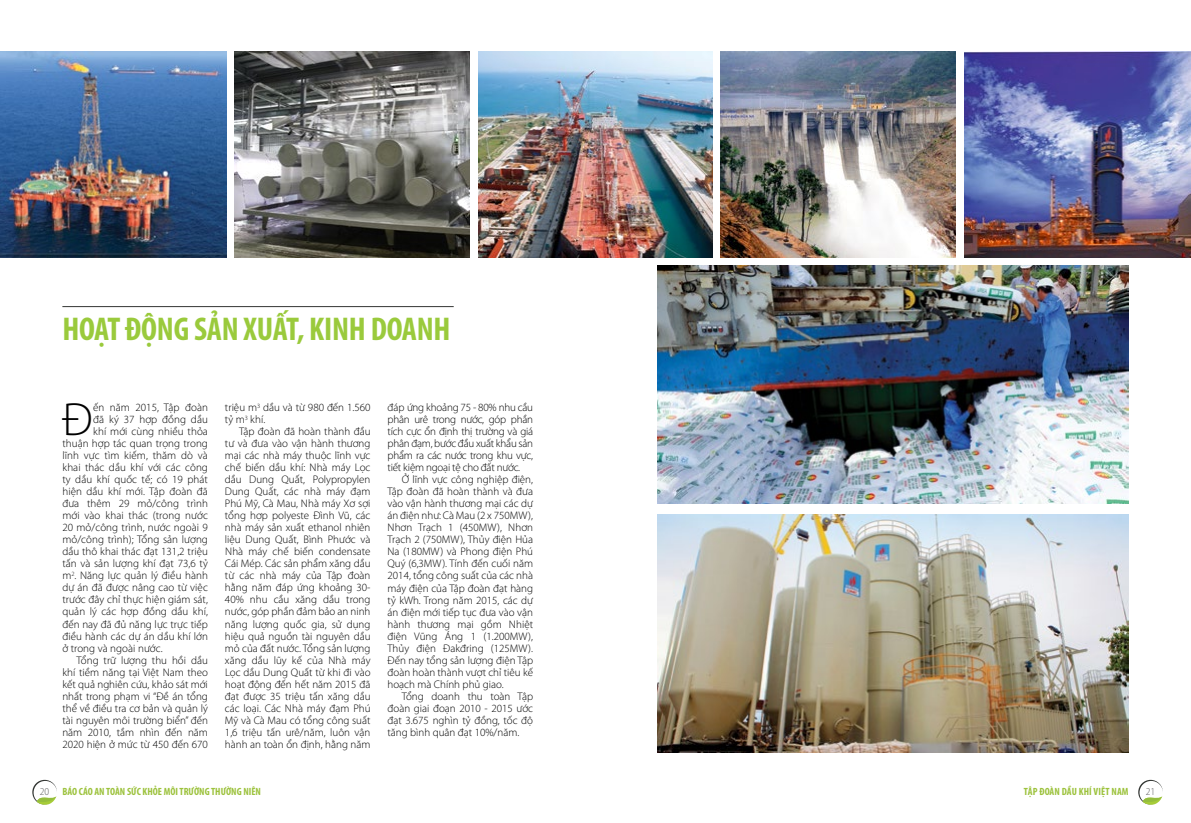
<style>
.page{position:relative;width:1191px;height:823px;background:#fff}
.page>*{position:absolute;margin:0;border:0;box-sizing:border-box;transform-origin:0 0}
.t1{font:300 46.6px "Myriad Pro";color:#000}
.t2{font:700 condensed 33px "Myriad Pro";letter-spacing:-.005em;color:#9aca3c}
.t3{font:300 11px/12px "Myriad Pro";letter-spacing:.005em;color:#000;text-align:justify}
.t4{font:700 condensed 10.5px "Myriad Pro";color:#9cc23c}
.t5{font:300 semi-condensed 10.5px "Myriad Pro";color:#5c5c5d}
.s1{font-weight:300;font-stretch:semi-condensed;color:#5c5c5d}
</style>
<div class="page">
<hr style="left:62px;top:306px;width:392px;height:1px;background:#333633">
<img style="left:0;top:51px;width:226px;height:207px">
<img style="left:478px;top:51px;width:235px;height:207px">
<img style="left:234px;top:51px;width:235px;height:207px">
<img style="left:721px;top:51px;width:235px;height:207px">
<img style="left:964px;top:51px;width:227px;height:207px">
<img style="left:658px;top:265px;width:470px;height:238px">
<img style="left:658px;top:514px;width:470px;height:237px">
<svg style="left:32px;top:779px;width:25px;height:26px"></svg>
<svg style="left:1138px;top:779px;width:24px;height:26px"></svg>
<h2 class="t2" style="left:62px;top:308px;width:389px">HOẠT ĐỘNG SẢN XUẤT, KINH DOANH</h2>
<h1 class="t1" style="left:63px;top:391px;width:32px">Đ</h1>
<p class="t3" style="left:93px;top:401px;width:116px">ến năm 2015, Tập đoàn</p>
<p class="t3" style="left:93px;top:413px;width:116px">đã ký 37 hợp đồng dầu</p>
<p class="t3" style="left:93px;top:425px;width:116px">khí mới cùng nhiều thỏa</p>
<p class="t3" style="left:62px;top:437px;width:147px">thuận hợp tác quan trọng trong</p>
<p class="t3" style="left:62px;top:449px;width:147px">lĩnh vực tìm kiếm, thăm dò và</p>
<p class="t3" style="left:62px;top:461px;width:147px">khai thác dầu khí với các công</p>
<p class="t3" style="left:62px;top:473px;width:147px">ty dầu khí quốc tế; có 19 phát</p>
<p class="t3" style="left:62px;top:485px;width:147px">hiện dầu khí mới. Tập đoàn đã</p>
<p class="t3" style="left:62px;top:497px;width:147px">đưa thêm 29 mỏ/công trình</p>
<p class="t3" style="left:62px;top:509px;width:147px">mới vào khai thác (trong nước</p>
<p class="t3" style="left:62px;top:521px;width:147px">20 mỏ/công trình, nước ngoài 9</p>
<p class="t3" style="left:62px;top:533px;width:147px">mỏ/công trình); Tổng sản lượng</p>
<p class="t3" style="left:62px;top:545px;width:147px">dầu thô khai thác đạt 131,2 triệu</p>
<p class="t3" style="left:62px;top:557px;width:147px">tấn và sản lượng khí đạt 73,6 tỷ</p>
<p class="t3" style="left:62px;top:569px;width:147px">m<sup>2</sup>. Năng lực quản lý điều hành</p>
<p class="t3" style="left:62px;top:581px;width:147px">dự án đã được nâng cao từ việc</p>
<p class="t3" style="left:62px;top:593px;width:147px">trước đây chỉ thực hiện giám sát,</p>
<p class="t3" style="left:62px;top:605px;width:147px">quản lý các hợp đồng dầu khí,</p>
<p class="t3" style="left:62px;top:617px;width:147px">đến nay đã đủ năng lực trực tiếp</p>
<p class="t3" style="left:62px;top:629px;width:147px">điều hành các dự án dầu khí lớn</p>
<p class="t3" style="left:62px;top:641px;width:102px">ở trong và ngoài nước.</p>
<p class="t3" style="left:77px;top:653px;width:133px">Tổng trữ lượng thu hồi dầu</p>
<p class="t3" style="left:62px;top:665px;width:147px">khí tiềm năng tại Việt Nam theo</p>
<p class="t3" style="left:62px;top:677px;width:147px">kết quả nghiên cứu, khảo sát mới</p>
<p class="t3" style="left:62px;top:689px;width:147px">nhất trong phạm vi “Đề án tổng</p>
<p class="t3" style="left:62px;top:701px;width:147px">thể về điều tra cơ bản và quản lý</p>
<p class="t3" style="left:62px;top:713px;width:147px">tài nguyên môi trường biển” đến</p>
<p class="t3" style="left:62px;top:725px;width:147px">năm 2010, tầm nhìn đến năm</p>
<p class="t3" style="left:62px;top:737px;width:147px">2020 hiện ở mức từ 450 đến 670</p>
<p class="t3" style="left:225px;top:401px;width:147px">triệu m<sup>3</sup> dầu và từ 980 đến 1.560 tỷ m<sup>3</sup> khí.</p>
<p class="t3" style="left:225px;top:425px;width:147px;text-indent:14px">Tập đoàn đã hoàn thành đầu tư và đưa vào vận hành thương mại các nhà máy thuộc lĩnh vực chế biến dầu khí: Nhà máy Lọc dầu Dung Quất, Polypropylen Dung Quất, các nhà máy đạm Phú Mỹ, Cà Mau, Nhà máy Xơ sợi tổng hợp polyeste Đình Vũ, các nhà máy sản xuất ethanol nhiên liệu Dung Quất, Bình Phước và Nhà máy chế biến condensate Cái Mép. Các sản phẩm xăng dầu từ các nhà máy của Tập đoàn hằng năm đáp ứng khoảng 30- 40% nhu cầu xăng dầu trong nước, góp phần đảm bảo an ninh năng lượng quốc gia, sử dụng hiệu quả nguồn tài nguyên dầu mỏ của đất nước. Tổng sản lượng xăng dầu lũy kế của Nhà máy Lọc dầu Dung Quất từ khi đi vào hoạt động đến hết năm 2015 đã đạt được 35 triệu tấn xăng dầu các loại. Các Nhà máy đạm Phú Mỹ và Cà Mau có tổng công suất 1,6 triệu tấn urê/năm, luôn vận hành an toàn ổn định, hằng năm</p>
<p class="t3" style="left:387px;top:401px;width:147px">đáp ứng khoảng 75 - 80% nhu cầu phân urê trong nước, góp phần tích cực ổn định thị trường và giá phân đạm, bước đầu xuất khẩu sản phẩm ra các nước trong khu vực, tiết kiệm ngoại tệ cho đất nước.</p>
<p class="t3" style="left:387px;top:473px;width:147px;text-indent:14px">Ở lĩnh vực công nghiệp điện, Tập đoàn đã hoàn thành và đưa vào vận hành thương mại các dự án điện như: Cà Mau (2 x 750MW), Nhơn Trạch 1 (450MW), Nhơn Trạch 2 (750MW), Thủy điện Hủa Na (180MW) và Phong điện Phú Quý (6,3MW). Tính đến cuối năm 2014, tổng công suất của các nhà máy điện của Tập đoàn đạt hàng tỷ kWh. Trong năm 2015, các dự án điện mới tiếp tục đưa vào vận hành thương mại gồm Nhiệt điện Vũng Áng 1 (1.200MW), Thủy điện Đakđring (125MW).<br>Đến nay tổng sản lượng điện Tập đoàn hoàn thành vượt chỉ tiêu kế hoạch mà Chính phủ giao.</p>
<p class="t3" style="left:387px;top:689px;width:147px;text-indent:14px">Tổng doanh thu toàn Tập đoàn giai đoạn 2010 - 2015 ước đạt 3.675 nghìn tỷ đồng, tốc độ tăng bình quân đạt 10%/năm.</p>
<p class="t4" style="left:40px;top:784px;width:223px"><span class="s1">20</span> BÁO CÁO AN TOÀN SỨC KHỎE MÔI TRƯỜNG THƯỜNG NIÊN</p>
<p class="t4" style="left:1024px;top:784px;width:106px">TẬP ĐOÀN DẦU KHÍ VIỆT NAM</p>
<p class="t5" style="left:1145px;top:784px;width:11px">21</p>
</div>
